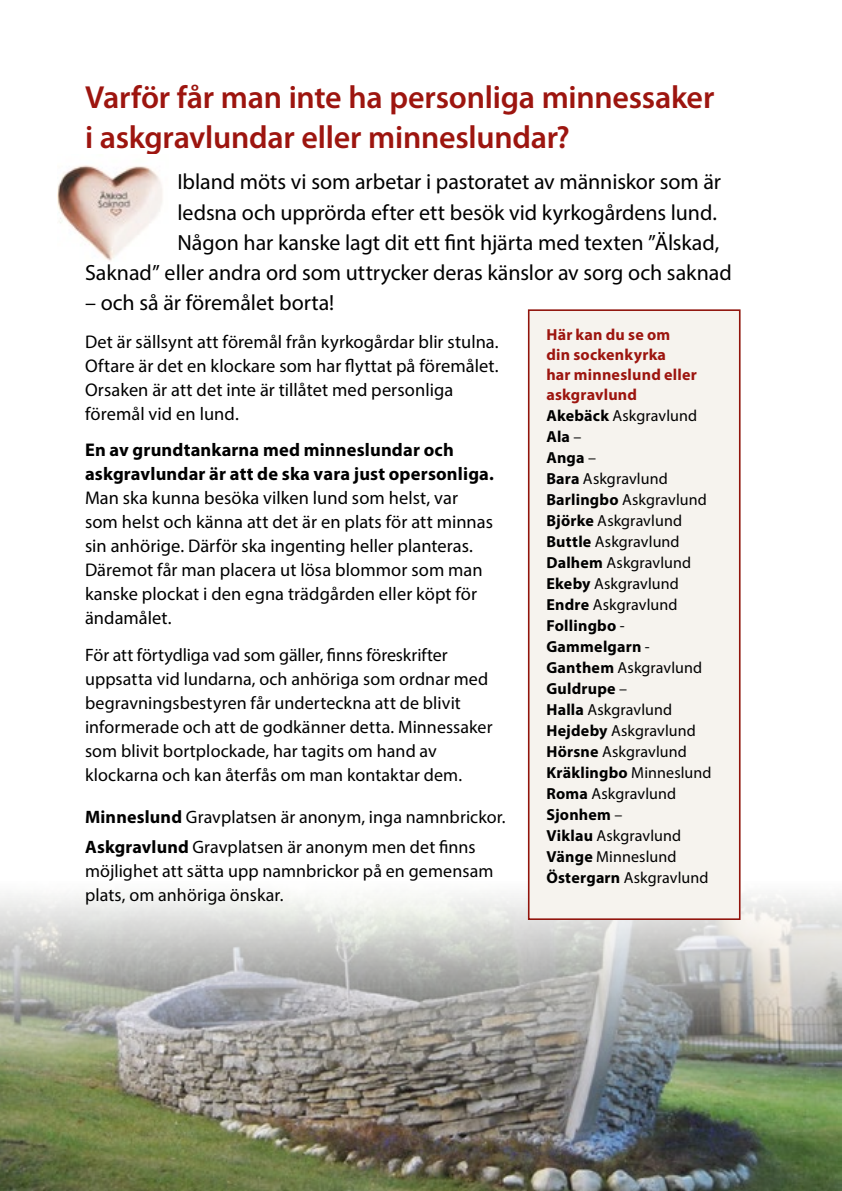
<style>
.page{position:relative;width:842px;height:1191px;background:#fff}
.page>*{position:absolute;margin:0;border:0;box-sizing:border-box;transform-origin:0 0}
.t1{font:600 32px/40px "Myriad Pro";letter-spacing:-.01em;color:#9d150f}
.t2{font:22px "Myriad Pro";color:#000}
.t3{font:18.4px/24px "Myriad Pro";letter-spacing:.005em;color:#000}
.t4{font:700 18.4px/24px "Myriad Pro";letter-spacing:.01em;color:#000}
.t5{font:18px/24px "Myriad Pro";letter-spacing:.005em;color:#000}
.t6{font:16px/20.8px "Myriad Pro";letter-spacing:.005em;color:#000}
.s1{font-weight:700}
.s2{font-weight:700;color:#9d150f}
</style>
<div class="page">
<hr style="left:841px;top:0;width:1px;height:1191px;background:#ebe4d8">
<img style="left:0;top:1086px;width:842px;height:105px">
<svg style="left:0;top:877px;width:842px;height:209px;background:#b6b7b2"></svg>
<div style="left:529px;top:310px;width:211px;height:608px;background:#f6f3ee"></div>
<div style="left:528px;top:309px;width:212px;height:611px;border:2px solid #91140c"></div>
<img style="left:57px;top:165px;width:106px;height:96px">
<h1 class="t1" style="left:85px;top:77px;width:631px">Varför får man inte ha personliga minnessaker i askgravlundar eller minneslundar?</h1>
<p class="t2" style="left:177px;top:168px;width:545px">Ibland möts vi som arbetar i pastoratet av människor som är</p>
<p class="t2" style="left:177px;top:198px;width:541px">ledsna och upprörda efter ett besök vid kyrkogårdens lund.</p>
<p class="t2" style="left:177px;top:228px;width:543px">Någon har kanske lagt dit ett fint hjärta med texten ”Älskad,</p>
<p class="t2" style="left:85px;top:258px;width:648px">Saknad” eller andra ord som uttrycker deras känslor av sorg och saknad</p>
<p class="t2" style="left:85px;top:289px;width:251px">– och så är föremålet borta!</p>
<p class="t3" style="left:85px;top:330px;width:415px">Det är sällsynt att föremål från kyrkogårdar blir stulna.<br>Oftare är det en klockare som har flyttat på föremålet.<br>Orsaken är att det inte är tillåtet med personliga föremål vid en lund.</p>
<p class="t4" style="left:85px;top:437px;width:410px">En av grundtankarna med minneslundar och askgravlundar är att de ska vara just opersonliga.</p>
<p class="t3" style="left:85px;top:486px;width:409px">Man ska kunna besöka vilken lund som helst, var som helst och känna att det är en plats för att minnas sin anhörige. Därför ska ingenting heller planteras.<br>Däremot får man placera ut lösa blommor som man kanske plockat i den egna trädgården eller köpt för ändamålet.</p>
<p class="t5" style="left:85px;top:642px;width:409px">För att förtydliga vad som gäller, finns föreskrifter uppsatta vid lundarna, och anhöriga som ordnar med begravningsbestyren får underteckna att de blivit informerade och att de godkänner detta. Minnessaker som blivit bortplockade, har tagits om hand av klockarna och kan återfås om man kontaktar dem.</p>
<p class="t5" style="left:85px;top:801px;width:422px;line-height:30px"><span class="s1">Minneslund</span> Gravplatsen är anonym, inga namnbrickor.<br><span class="s1">Askgravlund</span> Gravplatsen är anonym men det finns</p>
<p class="t5" style="left:85px;top:858px;width:410px">möjlighet att sätta upp namnbrickor på en gemensam plats, om anhöriga önskar.</p>
<p class="t6" style="left:546px;top:324px;width:167px"><span class="s2">Här kan du se om<br>din sockenkyrka<br>har minneslund eller askgravlund<br></span><span class="s1">Akebäck</span> Askgravlund<br><span class="s1">Ala</span> –<br><span class="s1">Anga</span> –<br><span class="s1">Bara</span> Askgravlund<br><span class="s1">Barlingbo</span> Askgravlund<br><span class="s1">Björke</span> Askgravlund<br><span class="s1">Buttle</span> Askgravlund<br><span class="s1">Dalhem</span> Askgravlund<br><span class="s1">Ekeby</span> Askgravlund<br><span class="s1">Endre</span> Askgravlund<br><span class="s1">Follingbo</span> -<br><span class="s1">Gammelgarn</span> -<br><span class="s1">Ganthem</span> Askgravlund<br><span class="s1">Guldrupe</span> –<br><span class="s1">Halla</span> Askgravlund<br><span class="s1">Hejdeby</span> Askgravlund<br><span class="s1">Hörsne</span> Askgravlund<br><span class="s1">Kräklingbo</span> Minneslund<br><span class="s1">Roma</span> Askgravlund<br><span class="s1">Sjonhem</span> –<br><span class="s1">Viklau</span> Askgravlund<br><span class="s1">Vänge</span> Minneslund<br><span class="s1">Östergarn</span> Askgravlund</p>
</div>
